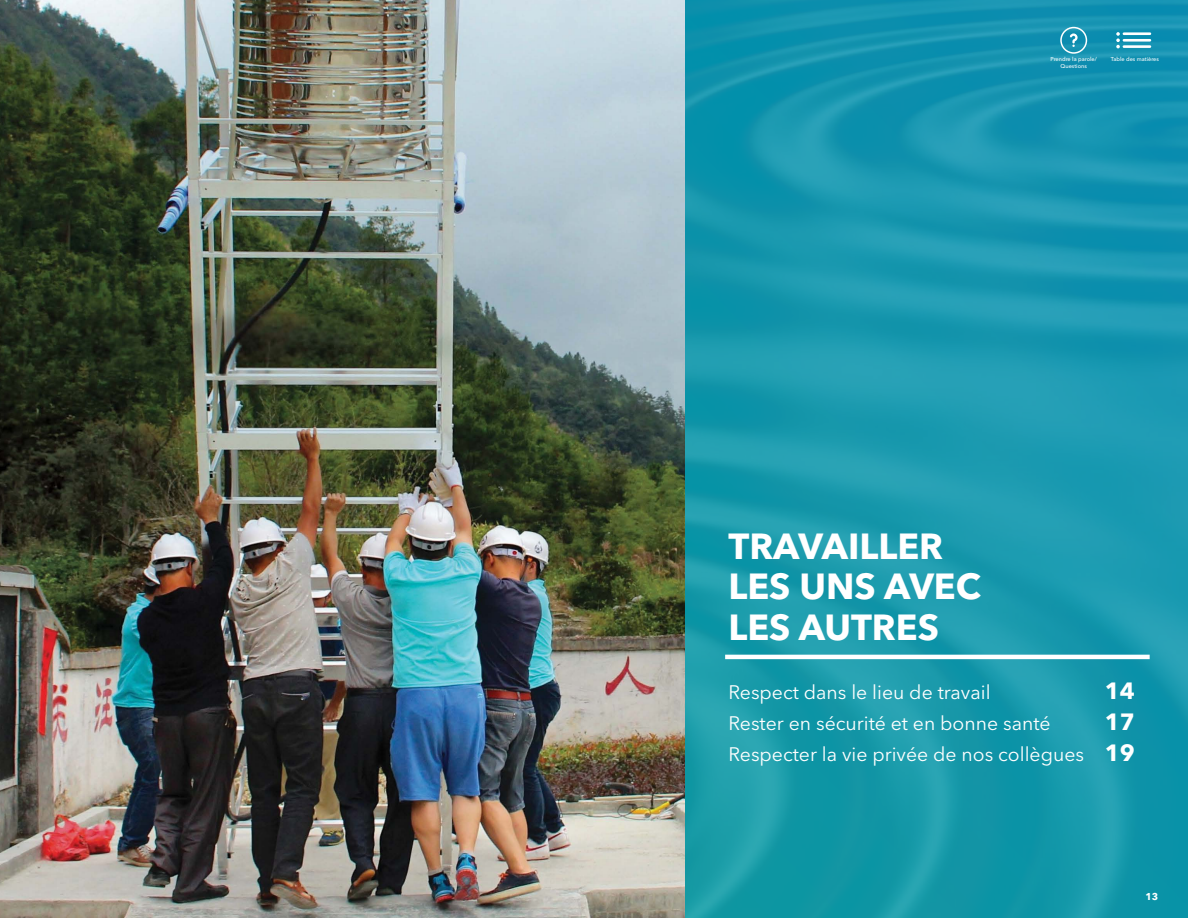
<style>
.page{position:relative;width:1188px;height:918px;background:#fff}
.page>*{position:absolute;margin:0;border:0;box-sizing:border-box;transform-origin:0 0}
.t1{font:700 36px/40.5px "Avenir Next LT Pro";color:#fff}
.t2{font:700 23.4px "Avenir Next LT Pro";color:#fff}
.t3{font:19.5px "Avenir Next LT Pro";color:#fff}
.t4{font:700 9.9px "Avenir Next LT Pro";color:#fff}
.t5{font:500 5.7px/6.8px "Avenir Next LT Pro";color:#fff;text-align:center}
.s1{font-weight:700;font-size:23.4px}
</style>
<div class="page">
<img style="left:0;top:0;width:685px;height:918px">
<img style="left:685px;top:0;width:503px;height:918px">
<hr style="left:727px;top:655px;width:420px;height:4px;background:#fff">
<svg style="left:1070px;top:33px;width:8px;height:14px"></svg>
<div style="left:1060px;top:27px;width:27px;height:27px;border:2px solid #fff;border-radius:50%"></div>
<hr style="left:1124px;top:32px;width:26px;height:3px;background:#fff">
<hr style="left:1124px;top:39px;width:26px;height:3px;background:#fff">
<hr style="left:1124px;top:45px;width:26px;height:3px;background:#fff">
<svg style="left:1116px;top:32px;width:4px;height:16px"></svg>
<p class="t5" style="left:1051px;top:56px;width:48px">Prendre la parole/<br>Questions</p>
<p class="t5" style="left:1111px;top:56px;width:50px">Table des matières</p>
<h1 class="t1" style="left:728px;top:526px;width:254px">TRAVAILLER<br>LES UNS AVEC<br>LES AUTRES</h1>
<p class="t3" style="left:728px;top:681px;width:264px">Respect dans le lieu de travail</p>
<p class="t2" style="left:1105px;top:677px;width:32px">14</p>
<p class="t3" style="left:728px;top:712px;width:324px">Rester en sécurité et en bonne santé</p>
<p class="t2" style="left:1105px;top:708px;width:32px">17</p>
<p class="t3" style="left:728px;top:743px;width:408px">Respecter la vie privée de nos collègues <span class="s1">19</span></p>
<p class="t4" style="left:1146px;top:891px;width:14px">13</p>
</div>
